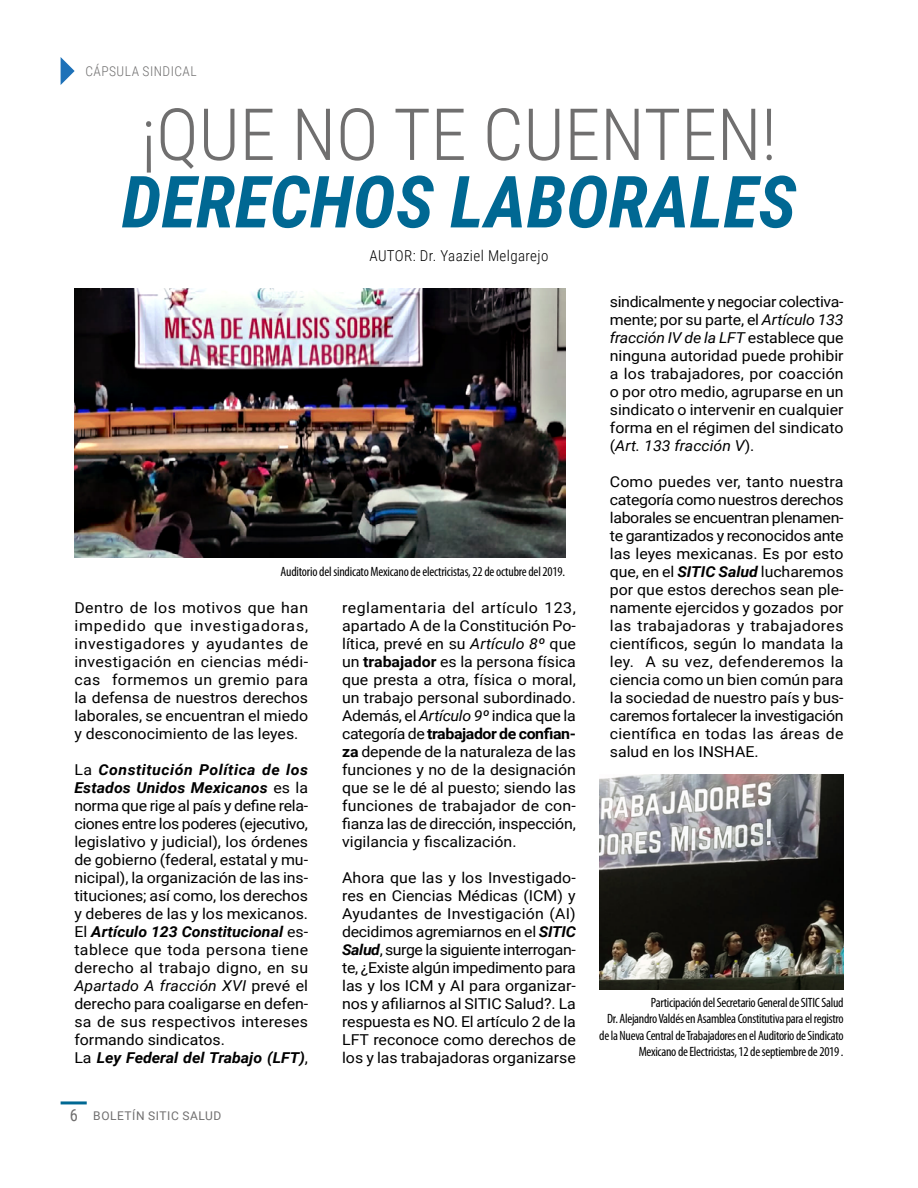
<style>
.page{position:relative;width:918px;height:1188px;background:#fff}
.page>*{position:absolute;margin:0;border:0;box-sizing:border-box;transform-origin:0 0}
.t1{font:italic 700 72px "Roboto Condensed";color:#006893}
.t2{font:300 72px "Roboto Condensed";color:#706f6f}
.t3{font:15px/18px "Roboto";color:#000;text-align:justify;scale:1.06 1}
.t4{font:300 15px "Roboto Condensed";letter-spacing:.025em;color:#000}
.t5{font:condensed 13.5px/16.5px "Myriad Pro";letter-spacing:-.02em;color:#000;text-align:right}
.t6{font:300 13.5px "Roboto Condensed";letter-spacing:.035em;color:#706f6f}
.t7{font:12px "Roboto";letter-spacing:.045em;color:#706f6f}
.s1{font-weight:700;font-style:italic}
.s2{font-style:italic}
.s3{font-family:"Roboto Condensed";font-size:16.5px}
.s4{font-weight:700}
</style>
<div class="page">
<hr style="left:61px;top:1101px;width:26px;height:3px;background:#006893">
<svg style="left:61px;top:57px;width:14px;height:28px"></svg>
<img style="left:74px;top:288px;width:491px;height:270px">
<img style="left:599px;top:774px;width:245px;height:216px">
<p class="t6" style="left:85px;top:62px;width:113px">CÁPSULA SINDICAL</p>
<h1 class="t2" style="left:141px;top:84px;width:637px">¡QUE NO TE CUENTEN!</h1>
<h1 class="t1" style="left:122px;top:151px;width:676px">DERECHOS LABORALES</h1>
<p class="t4" style="left:370px;top:245px;width:180px">AUTOR: Dr. Yaaziel Melgarejo</p>
<p class="t5" style="left:281px;top:563px;width:286px">Auditorio del sindicato Mexicano de electricistas, 22 de octubre del 2019.</p>
<p class="t3" style="left:74px;top:598px;width:222px">Dentro de los motivos que han impedido que investigadoras, investigadores y ayudantes de investigación en ciencias médi&shy;cas formemos un gremio para la defensa de nuestros derechos laborales, se encuentran el miedo y desconocimiento de las leyes.</p>
<p class="t3" style="left:74px;top:760px;width:222px;text-align:left">La <span class="s1">Constitución Política de los Estados Unidos Mexicanos</span> es la norma que rige al país y define rela&shy;ciones entre los poderes (ejecutivo, legislativo y judicial), los órdenes de gobierno (federal, estatal y mu&shy;nicipal), la organización de las ins&shy;tituciones; así como, los derechos y deberes de las y los mexicanos.<br>El <span class="s1">Artículo 123 Constitucional</span> es&shy;tablece que toda persona tiene derecho al trabajo digno, en su <span class="s2">Apartado A fracción XVI</span> prevé el derecho para coaligarse en defen&shy;sa de sus respectivos intereses formando sindicatos.<br>La <span class="s1">Ley Federal del Trabajo (LFT)</span>,</p>
<p class="t7" style="left:70px;top:1108px;width:153px"><span class="s3">6</span> BOLETÍN SITIC SALUD</p>
<p class="t3" style="left:342px;top:598px;width:222px">reglamentaria del artículo 123, apartado A de la Constitución Po&shy;lítica, prevé en su <span class="s2">Artículo 8º</span> que un <span class="s4">trabajador</span> es la persona física que presta a otra, física o moral, un trabajo personal subordinado.<br>Además, el <span class="s2">Artículo 9º</span> indica que la categoría de <span class="s4">trabajador de confian&shy;za</span> depende de la naturaleza de las funciones y no de la designación que se le dé al puesto; siendo las funciones de trabajador de con&shy;fianza las de dirección, inspección, vigilancia y fiscalización.</p>
<p class="t3" style="left:342px;top:868px;width:222px">Ahora que las y los Investigado&shy;res en Ciencias Médicas (ICM) y Ayudantes de Investigación (AI) decidimos agremiarnos en el <span class="s1">SITIC Salud</span>, surge la siguiente interrogan&shy;te, ¿Existe algún impedimento para las y los ICM y AI para organizar&shy;nos y afiliarnos al SITIC Salud?. La respuesta es NO. El artículo 2 de la LFT reconoce como derechos de los y las trabajadoras organizarse</p>
<p class="t3" style="left:610px;top:292px;width:222px">sindicalmente y negociar colectiva&shy;mente; por su parte, el <span class="s2">Artículo 133 fracción IV de la LFT</span> establece que ninguna autoridad puede prohibir a los trabajadores, por coacción o por otro medio, agruparse en un sindicato o intervenir en cualquier forma en el régimen del sindicato (<span class="s2">Art. 133 fracción V</span>).</p>
<p class="t3" style="left:610px;top:472px;width:222px">Como puedes ver, tanto nuestra categoría como nuestros derechos laborales se encuentran plenamen&shy;te garantizados y reconocidos ante las leyes mexicanas. Es por esto que, en el <span class="s1">SITIC Salud</span> lucharemos por que estos derechos sean ple&shy;namente ejercidos y gozados por las trabajadoras y trabajadores científicos, según lo mandata la ley. A su vez, defenderemos la ciencia como un bien común para la sociedad de nuestro país y bus&shy;caremos fortalecer la investigación científica en todas las áreas de salud en los INSHAE.</p>
<p class="t5" style="left:599px;top:994px;width:246px">Participación del Secretario General de SITIC Salud<br>Dr. Alejandro Valdés en Asamblea Constitutiva para el registro de la Nueva Central de Trabajadores en el Auditorio de Sindicato Mexicano de Electricistas, 12 de septiembre de 2019 .</p>
</div>
